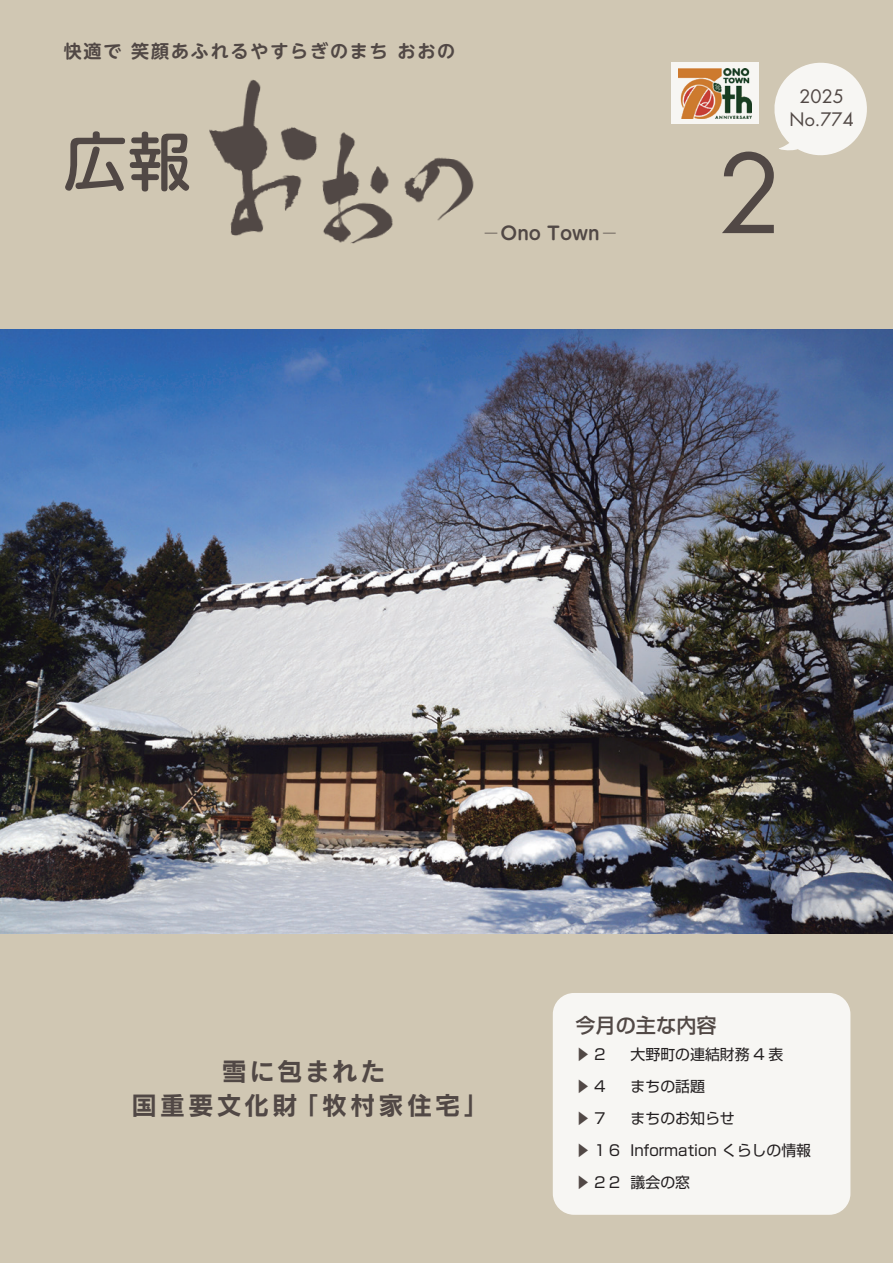
<style>
.page{position:relative;width:893px;height:1263px;background:#d0c7b3}
.page>*{position:absolute;margin:0;border:0;box-sizing:border-box;transform-origin:0 0}
.t1{font:106.35px "Futura Std";color:#514845}
.t2{font:500 63.75px "UD Shin M Go Pro";color:#514845}
.本文{font:25.5px "Rodin Pro B";letter-spacing:.105em;color:#514845}
.本文-2{font:500 20.25px "Shin Go Pro";color:#514845}
.t3{font:700 18px "UD Shin M Go Pro De";letter-spacing:.1em;color:#514845}
.t4{font:18px "Futura Std";color:#514845}
.t5{font:700 18px "UD Shin M Go Pro De";letter-spacing:.1em;color:#514845;scale:.7 1}
.本文-3{font:14.85px "Shin Go Pro";color:#231f20}
.本文-4{font:14.85px "Shin Go Pro";color:#514845}
.s1{color:#231f20}
.s2{color:#514845}
</style>
<div class="page">
<img style="left:0;top:329px;width:893px;height:605px">
<div style="left:671px;top:63px;width:88px;height:61px;background:#f7f6f3"></div>
<img style="left:679px;top:68px;width:72px;height:51px">
<div style="left:553px;top:993px;width:297px;height:222px;background:#f7f6f3;border-radius:21px"></div>
<svg style="left:774px;top:62px;width:93px;height:94px"></svg>
<img style="left:170px;top:79px;width:370px;height:274px">
<p class="t3" style="left:64px;top:37px;width:393px">快適で 笑顔あふれるやすらぎのまち おおの</p>
<p class="t2" style="left:64px;top:110px;width:129px">広報</p>
<p class="t5" style="left:485px;top:219px;width:188px">─ Ono Town ─</p>
<p class="t1" style="left:718px;top:126px;width:67px">2</p>
<p class="t4" style="left:799px;top:85px;width:46px">2025</p>
<p class="t4" style="left:790px;top:108px;width:66px">No.774</p>
<p class="本文" style="left:221px;top:1054px;width:166px">雪に包まれた</p>
<p class="本文" style="left:131px;top:1088px;width:359px">国重要文化財「牧村家住宅」</p>
<p class="本文-2" style="left:575px;top:1009px;width:143px">今月の主な内容</p>
<p class="本文-4" style="left:575px;top:1042px;width:33px">▶<span class="s1">２</span></p>
<p class="本文-3" style="left:631px;top:1042px;width:154px">大野町の連結財務 4 表</p>
<p class="本文-4" style="left:575px;top:1074px;width:33px">▶<span class="s1">４</span></p>
<p class="本文-3" style="left:631px;top:1074px;width:76px">まちの話題</p>
<p class="本文-4" style="left:575px;top:1106px;width:33px">▶<span class="s1">７</span></p>
<p class="本文-3" style="left:631px;top:1106px;width:106px">まちのお知らせ</p>
<p class="本文-3" style="left:575px;top:1138px;width:48px"><span class="s2">▶</span>１６</p>
<p class="本文-3" style="left:631px;top:1138px;width:182px">Information くらしの情報</p>
<p class="本文-3" style="left:575px;top:1170px;width:48px"><span class="s2">▶</span>２２</p>
<p class="本文-3" style="left:631px;top:1170px;width:61px">議会の窓</p>
</div>
